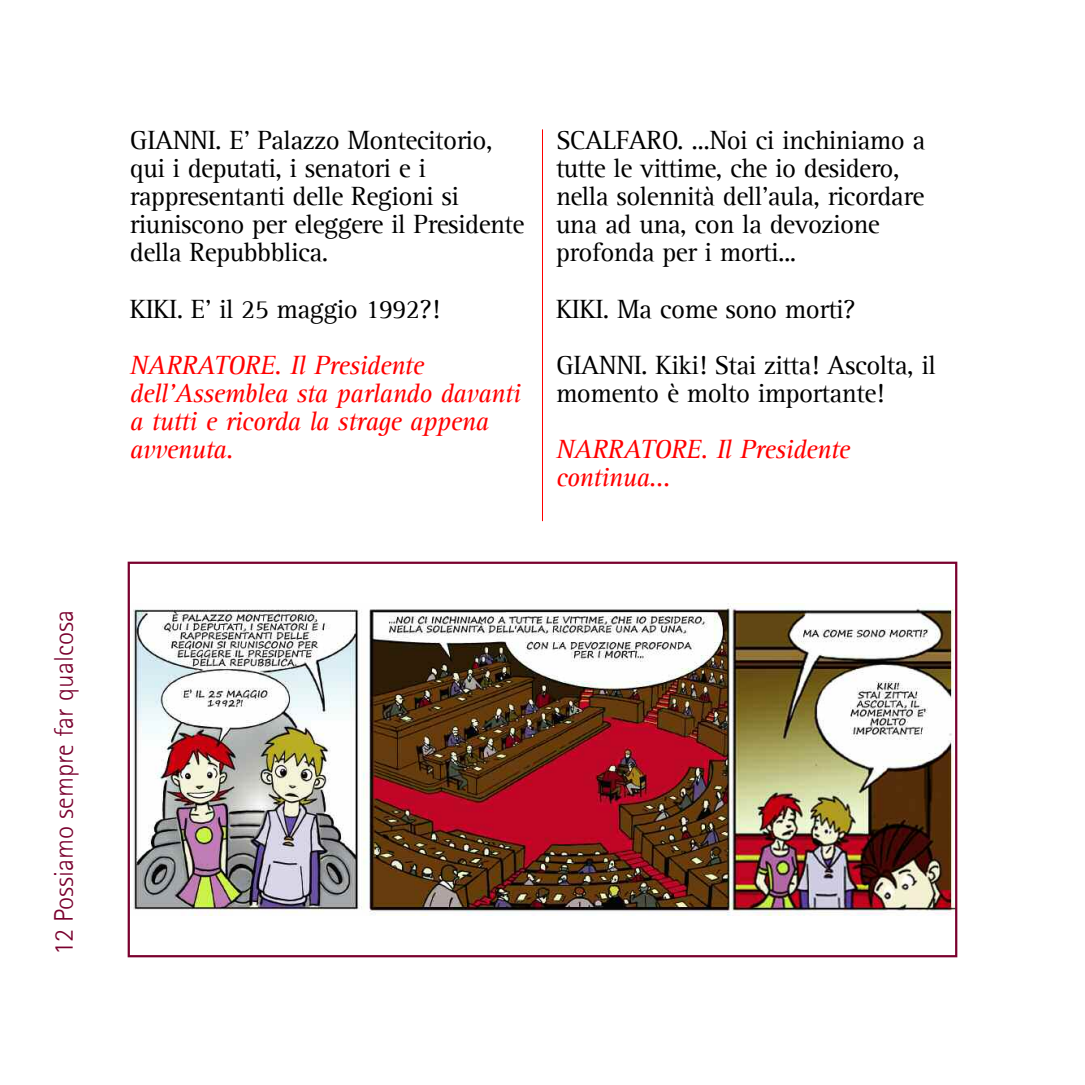
<style>
.page{position:relative;width:1085px;height:1085px;background:#fff}
.page>*{position:absolute;margin:0;border:0;box-sizing:border-box;transform-origin:0 0}
.t1{font:27px/28.1px "Agfa Rotis Serif";letter-spacing:-.02em;color:#000}
.t2{font:italic 27px/28.1px "Agfa Rotis Serif";letter-spacing:-.02em;color:#f00}
.t3{font:300 27px "Agfa Rotis Sans Serif";color:#7a002e}
</style>
<div class="page">
<hr style="left:542px;top:129px;width:1px;height:392px;background:#f00">
<img style="left:133px;top:603px;width:821px;height:312px">
<div style="left:128px;top:561px;width:829px;height:396px;border:2px solid #7a002e"></div>
<p class="t3" style="left:48px;top:954px;width:346px;rotate:-90deg">12 Possiamo sempre far qualcosa</p>
<p class="t1" style="left:130px;top:126px;width:396px">GIANNI. E’ Palazzo Montecitorio, qui i deputati, i senatori e i rappresentanti delle Regioni si riuniscono per eleggere il Presidente della Repubbblica.</p>
<p class="t1" style="left:130px;top:295px;width:311px">KIKI. E’ il 25 maggio 1992?!</p>
<p class="t2" style="left:130px;top:351px;width:392px">NARRATORE. Il Presidente dell'Assemblea sta parlando davanti a tutti e ricorda la strage appena avvenuta.</p>
<p class="t1" style="left:556px;top:126px;width:371px">SCALFARO. ...Noi ci inchiniamo a tutte le vittime, che io desidero, nella solennità dell'aula, ricordare una ad una, con la devozione profonda per i morti...</p>
<p class="t1" style="left:556px;top:281px;width:381px;line-height:56.2px">KIKI. Ma come sono morti?<br>GIANNI. Kiki! Stai zitta! Ascolta, il</p>
<p class="t1" style="left:556px;top:379px;width:330px">momento è molto importante!</p>
<p class="t2" style="left:556px;top:436px;width:295px">NARRATORE. Il Presidente continua...</p>
</div>
